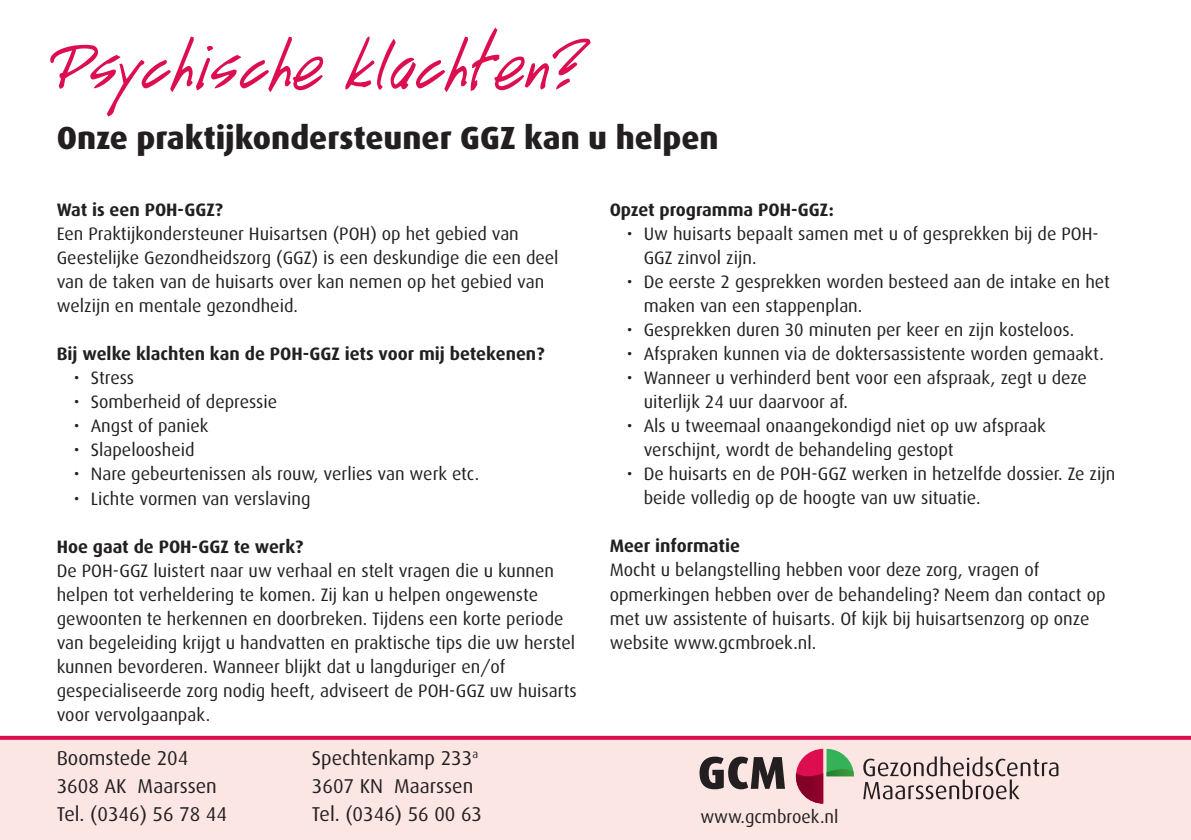
<style>
.page{position:relative;width:1191px;height:840px;background:#fff}
.page>*{position:absolute;margin:0;border:0;box-sizing:border-box;transform-origin:0 0}
.t1{font:italic 700 87.2px "Hand Script Upright";color:#dc0e4f}
.t2{font:800 32px "Dax";color:#231f20}
.t3{font:20px/28px "Dax";color:#231f20}
.t4{font:18px/24px "Dax";color:#231f20}
.t5{font:700 18px "Dax";color:#231f20}
</style>
<div class="page">
<div style="left:0;top:737px;width:1191px;height:102px;background:#fbe6e4"></div>
<svg style="left:0;top:735px;width:1191px;height:4px;background:#e34073"></svg>
<svg style="left:699px;top:756px;width:86px;height:32px"></svg>
<svg style="left:863px;top:756px;width:195px;height:43px"></svg>
<svg style="left:796px;top:748px;width:58px;height:55px"></svg>
<h1 class="t1" style="left:57px;top:27px;width:542px">Psychische klachten?</h1>
<h2 class="t2" style="left:57px;top:119px;width:663px">Onze praktijkondersteuner GGZ kan u helpen</h2>
<p class="t5" style="left:57px;top:200px;width:168px">Wat is een POH-GGZ?</p>
<p class="t4" style="left:57px;top:222px;width:503px">Een Praktijkondersteuner Huisartsen (POH) op het gebied van Geestelijke Gezondheidszorg (GGZ) is een deskundige die een deel van de taken van de huisarts over kan nemen op het gebied van welzijn en mentale gezondheid.</p>
<p class="t5" style="left:57px;top:344px;width:489px">Bij welke klachten kan de POH-GGZ iets voor mij betekenen?</p>
<p class="t4" style="left:74px;top:366px;width:62px">• Stress</p>
<p class="t4" style="left:74px;top:390px;width:205px">• Somberheid of depressie</p>
<p class="t4" style="left:74px;top:414px;width:136px">• Angst of paniek</p>
<p class="t4" style="left:74px;top:438px;width:122px">• Slapeloosheid</p>
<p class="t4" style="left:74px;top:462px;width:407px">• Nare gebeurtenissen als rouw, verlies van werk etc.</p>
<p class="t4" style="left:74px;top:486px;width:238px">• Lichte vormen van verslaving</p>
<p class="t5" style="left:57px;top:536px;width:248px">Hoe gaat de POH-GGZ te werk?</p>
<p class="t4" style="left:57px;top:558px;width:521px">De POH-GGZ luistert naar uw verhaal en stelt vragen die u kunnen helpen tot verheldering te komen. Zij kan u helpen ongewenste gewoonten te herkennen en doorbreken. Tijdens een korte periode van begeleiding krijgt u handvatten en praktische tips die uw herstel kunnen bevorderen. Wanneer blijkt dat u langduriger en/of gespecialiseerde zorg nodig heeft, adviseert de POH-GGZ uw huisarts voor vervolgaanpak.</p>
<p class="t3" style="left:57px;top:744px;width:172px">Boomstede 204<br>3608 AK Maarssen<br>Tel. (0346) 56 78 44</p>
<p class="t3" style="left:312px;top:743px;width:172px">Spechtenkamp 233<sup>a<br></sup>3607 KN Maarssen<br>Tel. (0346) 56 00 63</p>
<p class="t5" style="left:609px;top:200px;width:226px">Opzet programma POH-GGZ:</p>
<p class="t4" style="left:643px;top:222px;width:456px;text-indent:-17px">• Uw huisarts bepaalt samen met u of gesprekken bij de POH-<br>GGZ zinvol zijn.</p>
<p class="t4" style="left:643px;top:270px;width:468px;text-indent:-17px">• De eerste 2 gesprekken worden besteed aan de intake en het maken van een stappenplan.</p>
<p class="t4" style="left:626px;top:318px;width:449px">• Gesprekken duren 30 minuten per keer en zijn kosteloos.</p>
<p class="t4" style="left:626px;top:342px;width:479px">• Afspraken kunnen via de doktersassistente worden gemaakt.</p>
<p class="t4" style="left:643px;top:366px;width:445px;text-indent:-17px">• Wanneer u verhinderd bent voor een afspraak, zegt u deze uiterlijk 24 uur daarvoor af.</p>
<p class="t4" style="left:643px;top:414px;width:403px;text-indent:-17px">• Als u tweemaal onaangekondigd niet op uw afspraak verschijnt, wordt de behandeling gestopt</p>
<p class="t4" style="left:643px;top:462px;width:473px;text-indent:-17px">• De huisarts en de POH-GGZ werken in hetzelfde dossier. Ze zijn beide volledig op de hoogte van uw situatie.</p>
<p class="t5" style="left:609px;top:535px;width:132px">Meer informatie</p>
<p class="t4" style="left:609px;top:558px;width:497px">Mocht u belangstelling hebben voor deze zorg, vragen of opmerkingen hebben over de behandeling? Neem dan contact op met uw assistente of huisarts. Of kijk bij huisartsenzorg op onze website www.gcmbroek.nl.</p>
<p class="t4" style="left:700px;top:804px;width:140px">www.gcmbroek.nl</p>
</div>
